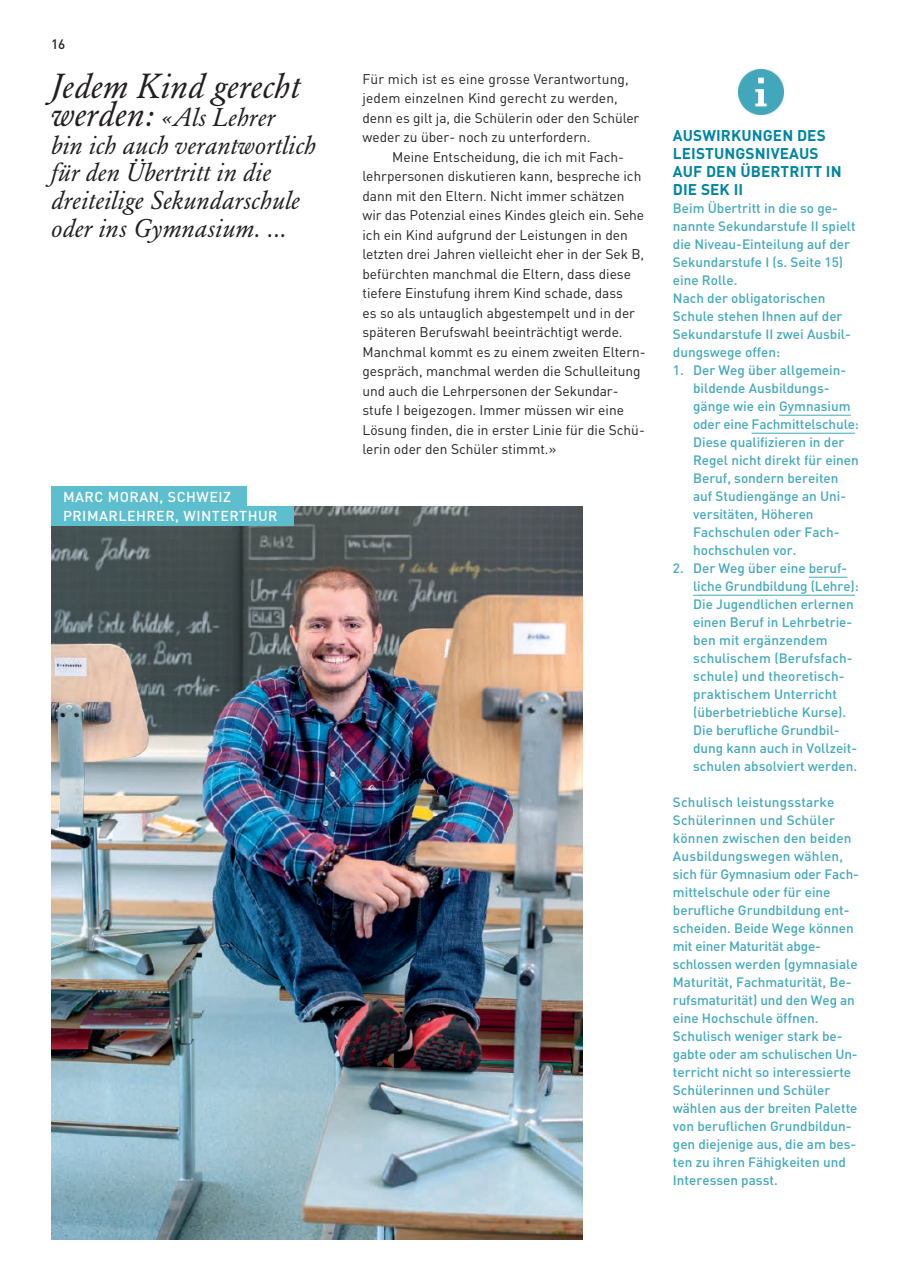
<style>
.page{position:relative;width:910px;height:1280px;background:#fff}
.page>*{position:absolute;margin:0;border:0;box-sizing:border-box;transform-origin:0 0}
.t1{font:italic 34.5px "Garamond BE";letter-spacing:.01em;color:#231f20}
.t2{font:italic 25.5px/27.8px "Garamond BE";letter-spacing:.01em;color:#231f20}
.t3{font:700 15.3px/18px "DIN";letter-spacing:.005em;color:#0085a1}
.t4{font:500 14.25px/19.5px "DIN";letter-spacing:.035em;color:#fff}
.t5{font:13.8px/19.5px "DIN";color:#231f20}
.t6{font:500 13.5px/18px "DIN";color:#43a9bc}
.t7{font:500 13.5px "DIN";color:#231f20}
.s1{font-size:34.5px}
</style>
<div class="page">
<img style="left:51px;top:506px;width:532px;height:733px">
<div style="left:51px;top:486px;width:195px;height:20px;background:#5dbece"></div>
<div style="left:51px;top:506px;width:242px;height:19px;background:#5dbece"></div>
<img style="left:738px;top:69px;width:46px;height:46px">
<hr style="left:779px;top:415px;width:72px;height:1px;background:#43a9bc">
<hr style="left:752px;top:433px;width:103px;height:1px;background:#43a9bc">
<hr style="left:809px;top:577px;width:38px;height:1px;background:#43a9bc">
<hr style="left:693px;top:595px;width:162px;height:1px;background:#43a9bc">
<p class="t7" style="left:51px;top:36px;width:16px">16</p>
<h1 class="t1" style="left:51px;top:66px;width:250px">Jedem Kind gerecht</h1>
<h2 class="t2" style="left:51px;top:103px;width:266px"><span class="s1">werden:</span> «Als Lehrer<br>bin ich auch verantwortlich für den Übertritt in die dreiteilige Sekundarschule oder ins Gymnasium. ...</h2>
<p class="t4" style="left:63px;top:486px;width:216px">MARC MORAN, SCHWEIZ<br>PRIMARLEHRER, WINTERTHUR</p>
<p class="t5" style="left:362px;top:69px;width:278px">Für mich ist es eine grosse Verantwortung, jedem einzelnen Kind gerecht zu werden, denn es gilt ja, die Schülerin oder den Schüler weder zu über- noch zu unterfordern.</p>
<p class="t5" style="left:362px;top:147px;width:285px;text-indent:30px">Meine Entscheidung, die ich mit Fach&shy;lehrpersonen diskutieren kann, bespreche ich dann mit den Eltern. Nicht immer schätzen wir das Potenzial eines Kindes gleich ein. Sehe ich ein Kind aufgrund der Leistungen in den letzten drei Jahren vielleicht eher in der Sek B, befürchten manchmal die Eltern, dass diese tiefere Einstufung ihrem Kind schade, dass<br>es so als untauglich abgestempelt und in der späteren Berufswahl beeinträchtigt werde.<br>Manchmal kommt es zu einem zweiten Eltern&shy;gespräch, manchmal werden die Schulleitung und auch die Lehrpersonen der Sekundar&shy;stufe I beigezogen. Immer müssen wir eine Lösung finden, die in erster Linie für die Schü&shy;lerin oder den Schüler stimmt.»</p>
<p class="t3" style="left:673px;top:126px;width:170px">AUSWIRKUNGEN DES<br>LEISTUNGSNIVEAUS<br>AUF DEN ÜBERTRITT IN<br>DIE SEK II</p>
<p class="t6" style="left:673px;top:199px;width:184px">Beim Übertritt in die so ge&shy;nannte Sekundarstufe II spielt die Niveau-Einteilung auf der<br>Sekundarstufe I (s. Seite 15) eine Rolle.<br>Nach der obligatorischen<br>Schule stehen Ihnen auf der<br>Sekundarstufe II zwei Ausbil&shy;dungswege offen:<br>1.</p>
<p class="t6" style="left:693px;top:361px;width:167px">Der Weg über allgemein&shy;bildende Ausbildungs&shy;gänge wie ein Gymnasium oder eine Fachmittelschule:<br>Diese qualifizieren in der<br>Regel nicht direkt für einen<br>Beruf, sondern bereiten auf Studiengänge an Uni&shy;versitäten, Höheren<br>Fachschulen oder Fach&shy;hochschulen vor.<br>Der Weg über eine beruf&shy;liche Grundbildung (Lehre):<br>Die Jugendlichen erlernen einen Beruf in Lehrbetrie&shy;ben mit ergänzendem schulischem (Berufsfach&shy;schule) und theoretisch&shy;praktischem Unterricht (überbetriebliche Kurse).<br>Die berufliche Grundbil&shy;dung kann auch in Vollzeit&shy;schulen absolviert werden.</p>
<p class="t6" style="left:673px;top:559px;width:12px">2.</p>
<p class="t6" style="left:673px;top:793px;width:188px">Schulisch leistungsstarke<br>Schülerinnen und Schüler können zwischen den beiden<br>Ausbildungswegen wählen, sich für Gymnasium oder Fach&shy;mittelschule oder für eine berufliche Grundbildung ent&shy;scheiden. Beide Wege können mit einer Maturität abge&shy;schlossen werden (gymnasiale<br>Maturität, Fachmaturität, Be&shy;rufsmaturität) und den Weg an eine Hochschule öffnen.<br>Schulisch weniger stark be&shy;gabte oder am schulischen Un&shy;terricht nicht so interessierte<br>Schülerinnen und Schüler wählen aus der breiten Palette von beruflichen Grundbildun&shy;gen diejenige aus, die am bes&shy;ten zu ihren Fähigkeiten und<br>Interessen passt.</p>
</div>
